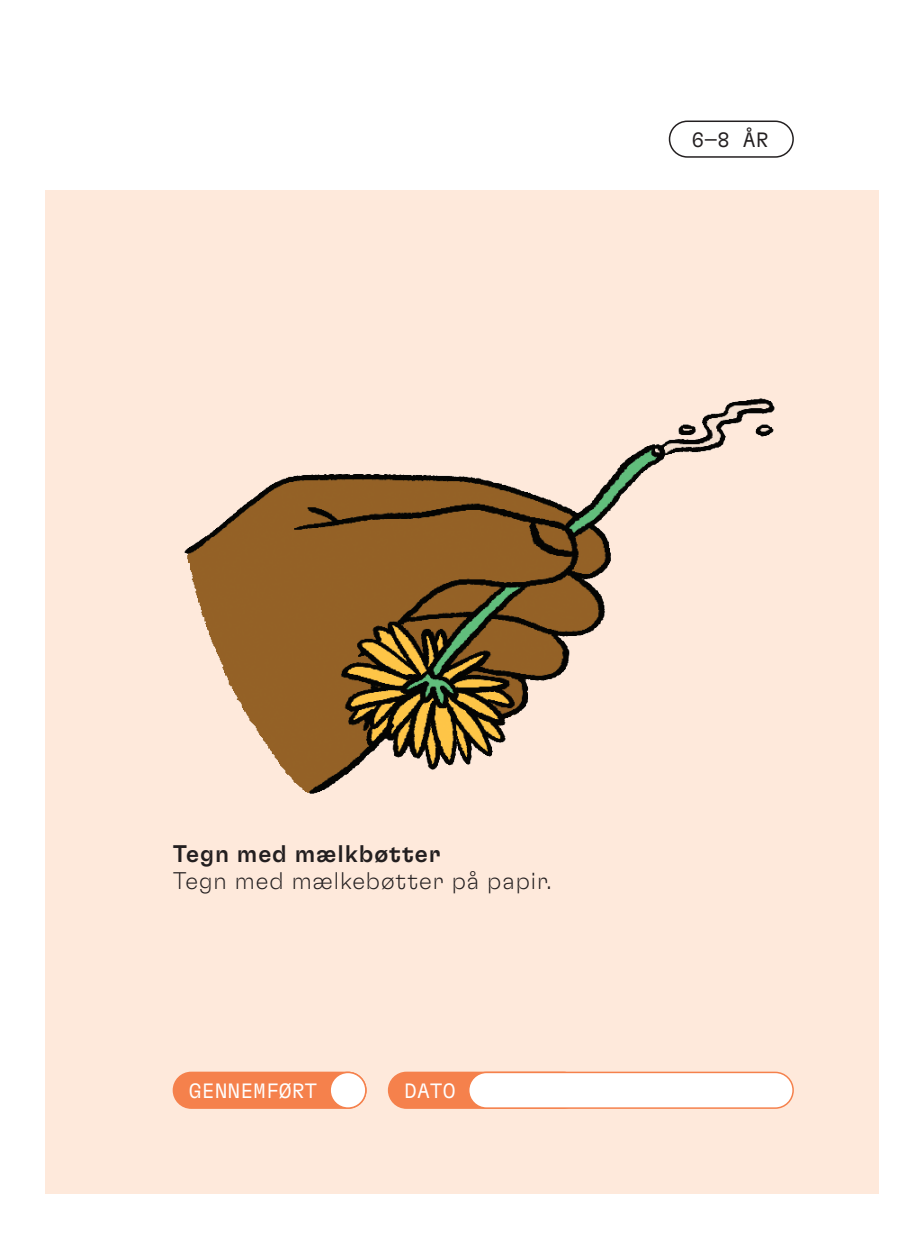
<style>
.page{position:relative;width:924px;height:1239px;background:#fff}
.page>*{position:absolute;margin:0;border:0;box-sizing:border-box;transform-origin:0 0}
.t1{font:100 24px "GT Flexa";letter-spacing:.04em;color:#231f20}
.t2{font:500 24px "GT Flexa";letter-spacing:.04em;color:#231f20}
.t3{font:300 20.7px "GT Flexa Mono";color:#fff}
.t4{font:300 20.7px "GT Flexa Mono";color:#231f20}
</style>
<div class="page">
<div style="left:45px;top:191px;width:833px;height:1002px;background:#fee9db"></div>
<div style="left:173px;top:1072px;width:193px;height:35px;background:#f5814c;border-radius:18px"></div>
<div style="left:173px;top:1071px;width:193px;height:37px;border:2px solid #f5814c;border-radius:18px"></div>
<div style="left:388px;top:1072px;width:193px;height:35px;background:#f5814c;border-radius:18px"></div>
<div style="left:388px;top:1071px;width:193px;height:37px;border:2px solid #f5814c;border-radius:18px"></div>
<div style="left:330px;top:1072px;width:36px;height:35px;background:#fff;border-radius:50%"></div>
<div style="left:329px;top:1071px;width:37px;height:37px;border:2px solid #f5814c;border-radius:18px"></div>
<div style="left:468px;top:1072px;width:325px;height:35px;background:#fff;border-radius:18px"></div>
<div style="left:468px;top:1071px;width:325px;height:37px;border:2px solid #f5814c;border-radius:18px"></div>
<img style="left:184px;top:398px;width:591px;height:396px">
<div style="left:668px;top:120px;width:125px;height:38px;border:2px solid #231f20;border-radius:18px"></div>
<p class="t4" style="left:691px;top:127px;width:79px">6—8 ÅR</p>
<p class="t2" style="left:173px;top:838px;width:269px">Tegn med mælkbøtter</p>
<p class="t1" style="left:173px;top:865px;width:380px">Tegn med mælkebøtter på papir.</p>
<p class="t3" style="left:189px;top:1077px;width:130px">GENNEMFØRT</p>
<p class="t3" style="left:404px;top:1077px;width:53px">DATO</p>
</div>
